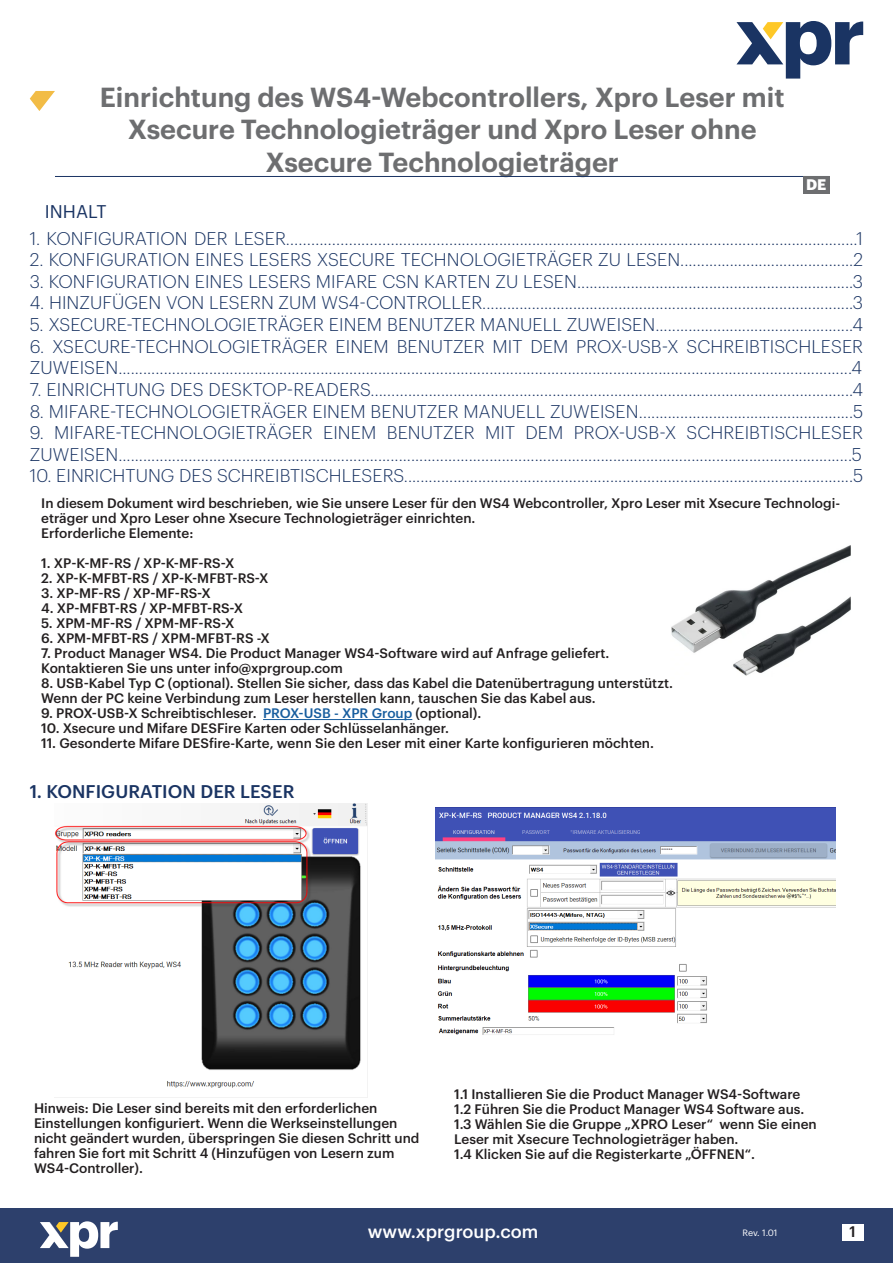
<style>
.page{position:relative;width:893px;height:1263px;background:#fff}
.page>*{position:absolute;margin:0;border:0;box-sizing:border-box;transform-origin:0 0}
.t1{font:600 27px "Graphik";color:#6d6e70}
.megunaslov{font:300 18px/21.6px "Graphik";letter-spacing:.005em;color:#1a3463}
.megunaslov-2{font:500 18px "Graphik";letter-spacing:.005em;color:#1a3463}
.t2{font:500 18px "Graphik";color:#fff}
.megunaslov-3{font:18px "Graphik";letter-spacing:.005em;color:#1a3463}
.t3{font:700 15px "Graphik";color:#fff}
.t4{font:500 15px "Graphik";color:#231f20}
.body{font:500 13.5px/15px "Graphik";color:#231f20}
.body-2{font:9px "Graphik";color:#fff}
.s1{color:#175d9e}
</style>
<div class="page">
<div style="left:0;top:1209px;width:893px;height:54px;background:#2d406c"></div>
<div style="left:842px;top:1225px;width:21px;height:16px;background:#fff"></div>
<svg style="left:40px;top:1221px;width:78px;height:36px"></svg>
<svg style="left:736px;top:21px;width:127px;height:58px"></svg>
<hr style="left:55px;top:176px;width:774px;height:1px;background:#1a3463">
<svg style="left:30px;top:91px;width:25px;height:20px"></svg>
<div style="left:803px;top:176px;width:26px;height:18px;background:#6d6e70"></div>
<hr style="left:263px;top:719px;width:149px;height:1px;background:#175d9e">
<img style="left:671px;top:545px;width:180px;height:131px">
<img style="left:55px;top:803px;width:313px;height:294px">
<img style="left:436px;top:807px;width:400px;height:228px">
<p class="t1" style="left:100px;top:77px;width:686px">Einrichtung des WS4-Webcontrollers, Xpro Leser mit</p>
<p class="t1" style="left:128px;top:109px;width:630px">Xsecure Technologieträger und Xpro Leser ohne</p>
<p class="t1" style="left:265px;top:141px;width:355px">Xsecure Technologieträger</p>
<p class="t3" style="left:806px;top:173px;width:22px">DE</p>
<p class="megunaslov-3" style="left:45px;top:198px;width:63px">INHALT</p>
<p class="megunaslov" style="left:30px;top:226px;width:835px">1. KONFIGURATION DER LESER…………………………………………..........................................................................................1</p>
<p class="megunaslov" style="left:30px;top:248px;width:835px">2. KONFIGURATION EINES LESERS XSECURE TECHNOLOGIETRÄGER ZU LESEN..........................................2</p>
<p class="megunaslov" style="left:30px;top:269px;width:835px">3. KONFIGURATION EINES LESERS MIFARE CSN KARTEN ZU LESEN...................................................................3</p>
<p class="megunaslov" style="left:30px;top:291px;width:835px">4. HINZUFÜGEN VON LESERN ZUM WS4-CONTROLLER..........................................................................................3</p>
<p class="megunaslov" style="left:30px;top:312px;width:835px">5. XSECURE-TECHNOLOGIETRÄGER EINEM BENUTZER MANUELL ZUWEISEN................................................4</p>
<p class="megunaslov" style="left:30px;top:334px;width:835px">6. XSECURE-TECHNOLOGIETRÄGER EINEM BENUTZER MIT DEM PROX-USB-X SCHREIBTISCHLESER<br>ZUWEISEN..................................................................................................................................................................................4</p>
<p class="megunaslov" style="left:30px;top:377px;width:835px">7. EINRICHTUNG DES DESKTOP-READERS………............................................................................................................4</p>
<p class="megunaslov" style="left:30px;top:399px;width:835px">8. MIFARE-TECHNOLOGIETRÄGER EINEM BENUTZER MANUELL ZUWEISEN….................................................5</p>
<p class="megunaslov" style="left:30px;top:420px;width:835px">9. MIFARE-TECHNOLOGIETRÄGER EINEM BENUTZER MIT DEM PROX-USB-X SCHREIBTISCHLESER<br>ZUWEISEN..................................................................................................................................................................................5</p>
<p class="megunaslov" style="left:30px;top:464px;width:835px">10. EINRICHTUNG DES SCHREIBTISCHLESERS.............................................................................................................5</p>
<p class="body" style="left:41px;top:495px;width:800px">In diesem Dokument wird beschrieben, wie Sie unsere Leser für den WS4 Webcontroller, Xpro Leser mit Xsecure Technologi&shy;eträger und Xpro Leser ohne Xsecure Technologieträger einrichten.</p>
<p class="body" style="left:41px;top:525px;width:154px">Erforderliche Elemente:</p>
<p class="body" style="left:41px;top:555px;width:195px">1. XP-K-MF-RS / XP-K-MF-RS-X</p>
<p class="body" style="left:41px;top:570px;width:229px">2. XP-K-MFBT-RS / XP-K-MFBT-RS-X</p>
<p class="body" style="left:41px;top:585px;width:171px">3. XP-MF-RS / XP-MF-RS-X</p>
<p class="body" style="left:41px;top:600px;width:203px">4. XP-MFBT-RS / XP-MFBT-RS-X</p>
<p class="body" style="left:41px;top:615px;width:195px">5. XPM-MF-RS / XPM-MF-RS-X</p>
<p class="body" style="left:41px;top:630px;width:230px">6. XPM-MFBT-RS / XPM-MFBT-RS -X</p>
<p class="body" style="left:41px;top:645px;width:570px">7. Product Manager WS4. Die Product Manager WS4-Software wird auf Anfrage geliefert.</p>
<p class="body" style="left:41px;top:660px;width:303px">Kontaktieren Sie uns unter info@xprgroup.com</p>
<p class="body" style="left:41px;top:675px;width:633px">8. USB-Kabel Typ C (optional). Stellen Sie sicher, dass das Kabel die Datenübertragung unterstützt.</p>
<p class="body" style="left:41px;top:690px;width:556px">Wenn der PC keine Verbindung zum Leser herstellen kann, tauschen Sie das Kabel aus.</p>
<p class="body" style="left:41px;top:705px;width:442px">9. PROX-USB-X Schreibtischleser. <span class="s1">PROX-USB - XPR Group</span> (optional).</p>
<p class="body" style="left:41px;top:720px;width:409px">10. Xsecure und Mifare DESFire Karten oder Schlüsselanhänger.</p>
<p class="body" style="left:41px;top:735px;width:614px">11. Gesonderte Mifare DESfire-Karte, wenn Sie den Leser mit einer Karte konfigurieren möchten.</p>
<p class="megunaslov-2" style="left:30px;top:778px;width:266px">1. KONFIGURATION DER LESER</p>
<p class="body" style="left:34px;top:1099px;width:345px">Hinweis: Die Leser sind bereits mit den erforderlichen</p>
<p class="body" style="left:34px;top:1114px;width:365px">Einstellungen konfiguriert. Wenn die Werkseinstellungen</p>
<p class="body" style="left:34px;top:1129px;width:387px">nicht geändert wurden, überspringen Sie diesen Schritt und fahren Sie fort mit Schritt 4 (Hinzufügen von Lesern zum</p>
<p class="body" style="left:34px;top:1159px;width:110px">WS4-Controller).</p>
<p class="body" style="left:454px;top:1085px;width:348px">1.1 Installieren Sie die Product Manager WS4-Software</p>
<p class="body" style="left:454px;top:1100px;width:352px">1.2 Führen Sie die Product Manager WS4 Software aus.</p>
<p class="body" style="left:454px;top:1115px;width:364px">1.3 Wählen Sie die Gruppe „XPRO Leser“ wenn Sie einen</p>
<p class="body" style="left:454px;top:1130px;width:286px">Leser mit Xsecure Technologieträger haben.</p>
<p class="body" style="left:454px;top:1145px;width:302px">1.4 Klicken Sie auf die Registerkarte „ÖFFNEN“.</p>
<p class="t2" style="left:368px;top:1218px;width:172px">www.xprgroup.com</p>
<p class="body-2" style="left:742px;top:1226px;width:36px">Rev. 1.01</p>
<p class="t4" style="left:849px;top:1220px;width:8px">1</p>
</div>
